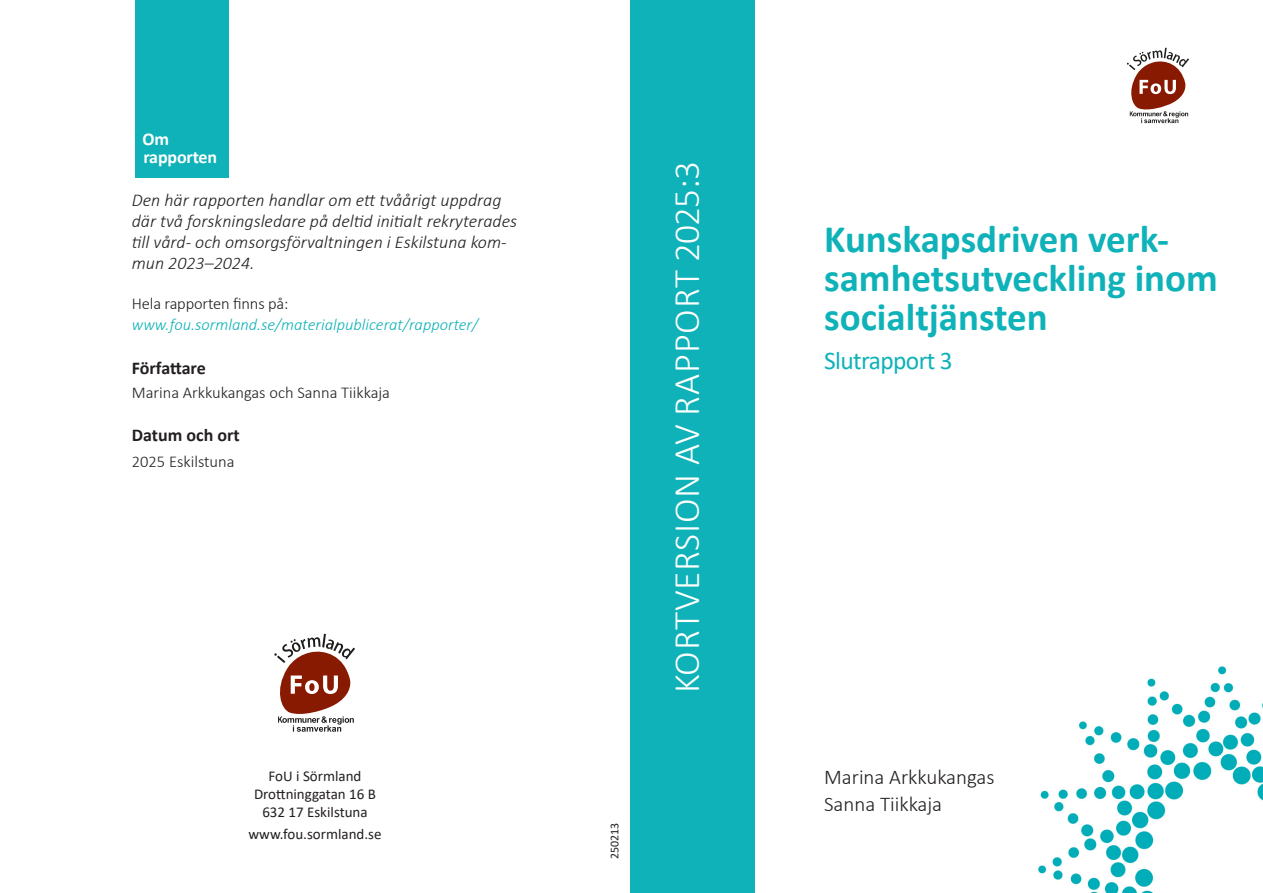
<style>
.page{position:relative;width:1263px;height:893px;background:#fff}
.page>*{position:absolute;margin:0;border:0;box-sizing:border-box;transform-origin:0 0}
.Rubrik_1{font:700 39px/39px "Calibri";color:#0eb2b8}
.t1{font:300 37.5px "Calibri";letter-spacing:.02em;color:#fff}
.Rubrik_2{font:25.5px "Calibri";letter-spacing:-.025em;color:#0eb2b8}
.t2{font:300 21px "Calibri";color:#231f20}
.Ingress{font:italic 300 18px/21px "Calibri";color:#231f20}
.Rubrik_3{font:700 18px "Calibri";color:#231f20}
.t3{font:700 18px "Calibri";letter-spacing:-.01em;color:#fff}
.Ingress-2{font:italic 300 16.5px/21px "Calibri";color:#0eb2b8}
.t4{font:300 16.5px "Calibri";color:#231f20}
.t5{font:15px "Calibri";color:#231f20}
.t6{font:12px "Calibri";color:#231f20}
.s1{font-style:normal;color:#231f20}
</style>
<div class="page">
<svg style="left:274px;top:634px;width:81px;height:98px"></svg>
<svg style="left:1127px;top:48px;width:62px;height:75px"></svg>
<div style="left:135px;top:0;width:94px;height:178px;background:#0eb2b8"></div>
<div style="left:630px;top:0;width:125px;height:893px;background:#0eb2b8"></div>
<img style="left:1038px;top:666px;width:225px;height:227px">
<p class="t3" style="left:142px;top:127px;width:28px">Om</p>
<p class="t3" style="left:143px;top:145px;width:75px">rapporten</p>
<p class="Ingress" style="left:132px;top:189px;width:387px">Den här rapporten handlar om ett tvåårigt uppdrag där två forskningsledare på deltid initialt rekryterades till vård- och omsorgsförvaltningen i Eskilstuna kom&shy;mun 2023–2024.</p>
<p class="Ingress-2" style="left:132px;top:293px;width:348px"><span class="s1">Hela rapporten finns på: </span>www.fou.sormland.se/materialpublicerat/rapporter/</p>
<p class="Rubrik_3" style="left:132px;top:355px;width:76px">Författare</p>
<p class="t4" style="left:132px;top:382px;width:260px">Marina Arkkukangas och Sanna Tiikkaja</p>
<p class="Rubrik_3" style="left:132px;top:422px;width:109px">Datum och ort</p>
<p class="t4" style="left:132px;top:451px;width:104px">2025 Eskilstuna</p>
<p class="t5" style="left:269px;top:766px;width:94px">FoU i Sörmland</p>
<p class="t5" style="left:254px;top:784px;width:123px">Drottninggatan 16 B</p>
<p class="t5" style="left:262px;top:802px;width:107px">632 17 Eskilstuna</p>
<p class="t5" style="left:248px;top:823px;width:135px">www.fou.sormland.se</p>
<p class="t6" style="left:606px;top:859px;width:38px;rotate:-90deg">250213</p>
<p class="t1" style="left:664px;top:693px;width:534px;rotate:-90deg">KORTVERSION AV RAPPORT 2025:3</p>
<p class="Rubrik_1" style="left:824px;top:219px;width:395px">Kunskapsdriven verk&shy;samhetsutveckling inom socialtjänsten</p>
<p class="Rubrik_2" style="left:824px;top:343px;width:130px">Slutrapport 3</p>
<p class="t2" style="left:824px;top:764px;width:172px">Marina Arkkukangas</p>
<p class="t2" style="left:824px;top:791px;width:119px">Sanna Tiikkaja</p>
</div>
